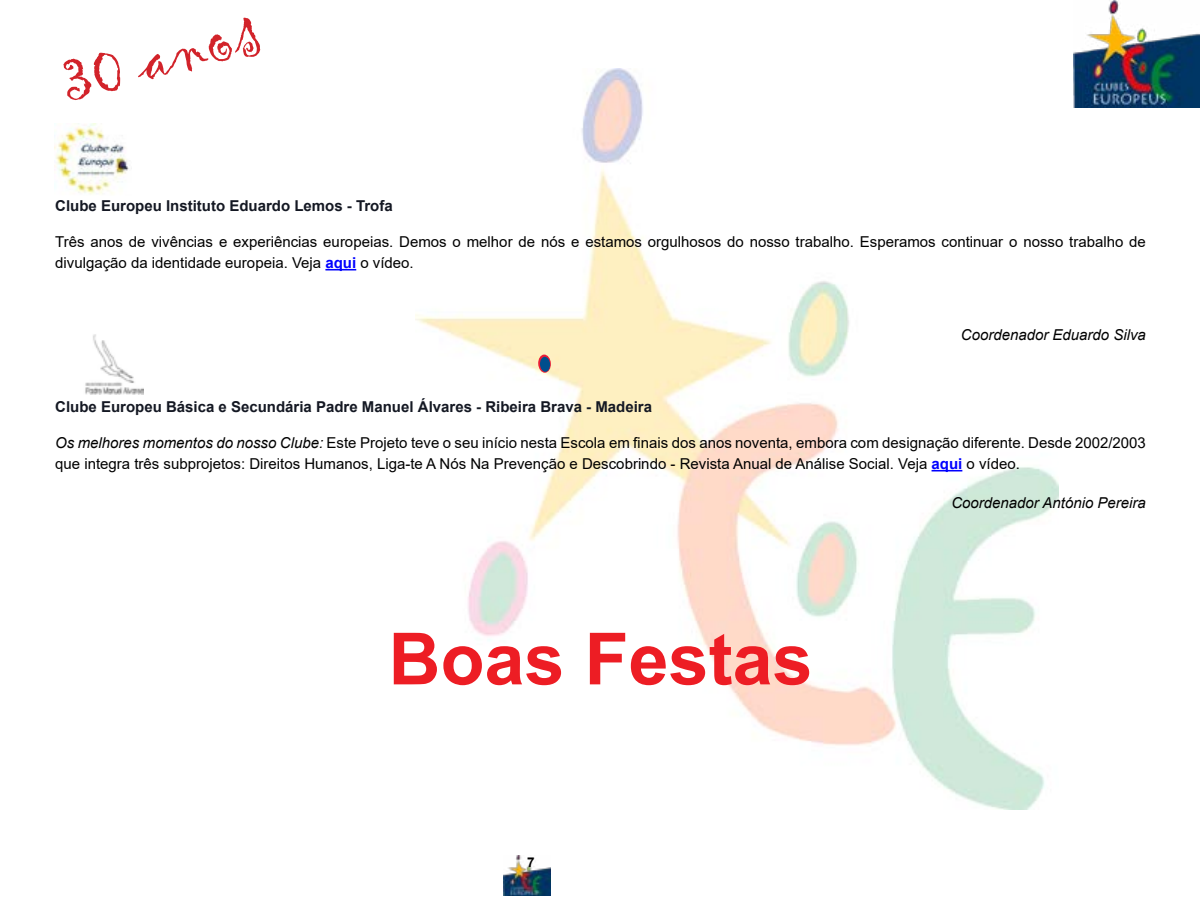
<style>
.page{position:relative;width:1200px;height:900px;background:#fff}
.page>*{position:absolute;margin:0;border:0;box-sizing:border-box;transform-origin:0 0}
.t1{font:700 72px "Arial";color:#ed1d24}
.t2{font:72px "Gigi";color:#d2232a}
.t3{font:15px/21px "Arial";color:#000}
.t4{font:700 15px "Arial";color:#141823}
.t5{font:italic 15px "Arial";color:#000}
.t6{font:700 13.5px "Arial";color:#000}
.s1{font-weight:700;color:#00f}
.s2{font-style:italic}
</style>
<div class="page">
<img style="left:504px;top:856px;width:47px;height:39px">
<img style="left:416px;top:69px;width:643px;height:741px">
<img style="left:1074px;top:1px;width:126px;height:106px">
<hr style="left:325px;top:269px;width:31px;height:1px;background:#00f">
<hr style="left:932px;top:470px;width:30px;height:1px;background:#00f">
<svg style="left:538px;top:354px;width:13px;height:19px"></svg>
<div style="left:540px;top:357px;width:10px;height:15px;background:#004e8d;border-radius:50%"></div>
<img style="left:54px;top:123px;width:75px;height:72px">
<img style="left:85px;top:334px;width:58px;height:60px">
<h1 class="t2" style="left:51px;top:34px;width:204px;rotate:-14deg">30 anos</h1>
<p class="t4" style="left:55px;top:195px;width:339px">Clube Europeu Instituto Eduardo Lemos - Trofa</p>
<p class="t3" style="left:55px;top:231px;width:1092px">Três anos de vivências e experiências europeias. Demos o melhor de nós e estamos orgulhosos do nosso trabalho. Esperamos continuar o nosso trabalho de divulgação da identidade europeia. Veja <span class="s1">aqui</span> o vídeo.</p>
<p class="t5" style="left:961px;top:325px;width:187px">Coordenador Eduardo Silva</p>
<p class="t4" style="left:55px;top:396px;width:598px">Clube Europeu Básica e Secundária Padre Manuel Álvares - Ribeira Brava - Madeira</p>
<p class="t3" style="left:55px;top:432px;width:1092px"><span class="s2">Os melhores momentos do nosso Clube:</span> Este Projeto teve o seu início nesta Escola em finais dos anos noventa, embora com designação diferente. Desde 2002/2003 que integra três subprojetos: Direitos Humanos, Liga-te A Nós Na Prevenção e Descobrindo - Revista Anual de Análise Social. Veja <span class="s1">aqui</span> o vídeo.</p>
<p class="t5" style="left:951px;top:493px;width:196px">Coordenador António Pereira</p>
<h1 class="t1" style="left:389px;top:608px;width:426px">Boas Festas</h1>
<p class="t6" style="left:527px;top:853px;width:9px">7</p>
</div>
